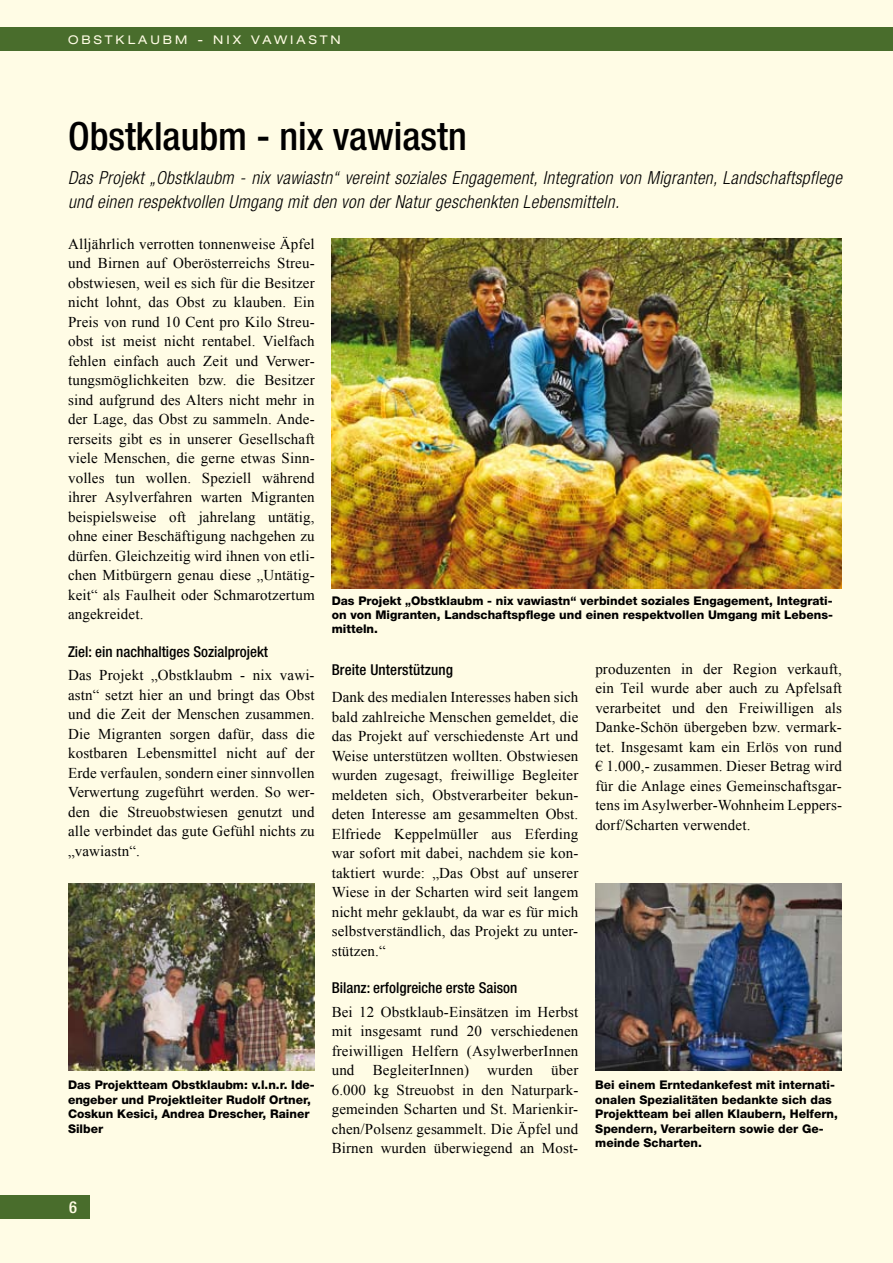
<style>
.page{position:relative;width:893px;height:1263px;background:#fffce5}
.page>*{position:absolute;margin:0;border:0;box-sizing:border-box;transform-origin:0 0}
.t1{font:500 condensed 39px "Helvetica Neue";color:#000}
.t2{font:italic 300 condensed 18px/24px "Helvetica Neue";letter-spacing:.02em;color:#000}
.t3{font:500 condensed 16.5px "Helvetica Neue";color:#fffce5}
.t4{font:15px/19.5px "Times New Roman";letter-spacing:.01em;color:#000;text-align:justify}
.t5{font:500 condensed 15px "Helvetica Neue";color:#000}
.t6{font:800 12px/14.4px "Helvetica Neue";color:#000}
.t7{font:expanded 12px "Helvetica Neue";letter-spacing:.25em;color:#fffce5}
</style>
<div class="page">
<div style="left:0;top:28px;width:893px;height:23px;background:#496d2c"></div>
<div style="left:0;top:1195px;width:90px;height:23px;background:#496d2c"></div>
<img style="left:332px;top:238px;width:510px;height:350px">
<img style="left:68px;top:883px;width:247px;height:188px">
<img style="left:595px;top:883px;width:247px;height:188px">
<p class="t7" style="left:68px;top:32px;width:38px">OBSTKL</p>
<p class="t7" style="left:138px;top:32px;width:182px">AU BM - N IX VAWIASTN</p>
<h1 class="t1" style="left:68px;top:113px;width:400px">Obstklaubm - nix vawiastn</h1>
<p class="t2" style="left:68px;top:166px;width:775px">Das Projekt „Obstklaubm - nix vawiastn“ vereint soziales Engagement, Integration von Migranten, Landschaftspflege und einen respektvollen Umgang mit den von der Natur geschenkten Lebensmitteln.</p>
<p class="t4" style="left:68px;top:234px;width:248px">Alljährlich verrotten tonnenweise Äpfel und Birnen auf Oberösterreichs Streu&shy;obstwiesen, weil es sich für die Besitzer nicht lohnt, das Obst zu klauben. Ein Preis von rund 10 Cent pro Kilo Streu&shy;obst ist meist nicht rentabel. Vielfach fehlen einfach auch Zeit und Verwer&shy;tungsmöglichkeiten bzw. die Besitzer sind aufgrund des Alters nicht mehr in der Lage, das Obst zu sammeln. Ande&shy;rerseits gibt es in unserer Gesellschaft viele Menschen, die gerne etwas Sinn&shy;volles tun wollen. Speziell während ihrer Asylverfahren warten Migranten beispielsweise oft jahrelang untätig, ohne einer Beschäftigung nachgehen zu dürfen. Gleichzeitig wird ihnen von etli&shy;chen Mitbürgern genau diese „Untätig&shy;keit“ als Faulheit oder Schmarotzertum angekreidet.</p>
<p class="t5" style="left:68px;top:642px;width:202px">Ziel: ein nachhaltiges Sozialprojekt</p>
<p class="t4" style="left:68px;top:665px;width:248px">Das Projekt „Obstklaubm - nix vawi&shy;astn“ setzt hier an und bringt das Obst und die Zeit der Menschen zusammen.<br>Die Migranten sorgen dafür, dass die kostbaren Lebensmittel nicht auf der Erde verfaulen, sondern einer sinnvollen Verwertung zugeführt werden. So wer&shy;den die Streuobstwiesen genutzt und alle verbindet das gute Gefühl nichts zu „vawiastn“.</p>
<p class="t5" style="left:332px;top:661px;width:123px">Breite Unterstützung</p>
<p class="t6" style="left:332px;top:593px;width:503px;text-align:justify">Das Projekt „Obstklaubm - nix vawiastn“ verbindet soziales Engagement, Integrati&shy;on von Migranten, Landschaftspflege und einen respektvollen Umgang mit Lebens&shy;mitteln.</p>
<p class="t4" style="left:595px;top:659px;width:248px">produzenten in der Region verkauft, ein Teil wurde aber auch zu Apfelsaft verarbeitet und den Freiwilligen als Danke-Schön übergeben bzw. vermark&shy;tet. Insgesamt kam ein Erlös von rund € 1.000,- zusammen. Dieser Betrag wird für die Anlage eines Gemeinschaftsgar&shy;tens im Asylwerber-Wohnheim Leppers&shy;dorf/Scharten verwendet.</p>
<p class="t4" style="left:332px;top:687px;width:248px">Dank des medialen Interesses haben sich bald zahlreiche Menschen gemeldet, die das Projekt auf verschiedenste Art und Weise unterstützen wollten. Obstwiesen wurden zugesagt, freiwillige Begleiter meldeten sich, Obstverarbeiter bekun&shy;deten Interesse am gesammelten Obst.<br>Elfriede Keppelmüller aus Eferding war sofort mit dabei, nachdem sie kon&shy;taktiert wurde: „Das Obst auf unserer Wiese in der Scharten wird seit langem nicht mehr geklaubt, da war es für mich selbstverständlich, das Projekt zu unter&shy;stützen.“</p>
<p class="t5" style="left:332px;top:979px;width:187px">Bilanz: erfolgreiche erste Saison</p>
<p class="t4" style="left:332px;top:1002px;width:248px">Bei 12 Obstklaub-Einsätzen im Herbst mit insgesamt rund 20 verschiedenen freiwilligen Helfern (AsylwerberInnen und BegleiterInnen) wurden über 6.000 kg Streuobst in den Naturpark&shy;gemeinden Scharten und St. Marienkir&shy;chen/Polsenz gesammelt. Die Äpfel und Birnen wurden überwiegend an Most-</p>
<p class="t6" style="left:68px;top:1078px;width:248px">Das Projektteam Obstklaubm: v.l.n.r. Ide&shy;engeber und Projektleiter Rudolf Ortner, Coskun Kesici, Andrea Drescher, Rainer Silber</p>
<p class="t6" style="left:595px;top:1078px;width:244px">Bei einem Erntedankefest mit internati&shy;onalen Spezialitäten bedankte sich das Projektteam bei allen Klaubern, Helfern, Spendern, Verarbeitern sowie der Ge&shy;meinde Scharten.</p>
<p class="t3" style="left:69px;top:1197px;width:9px">6</p>
</div>
